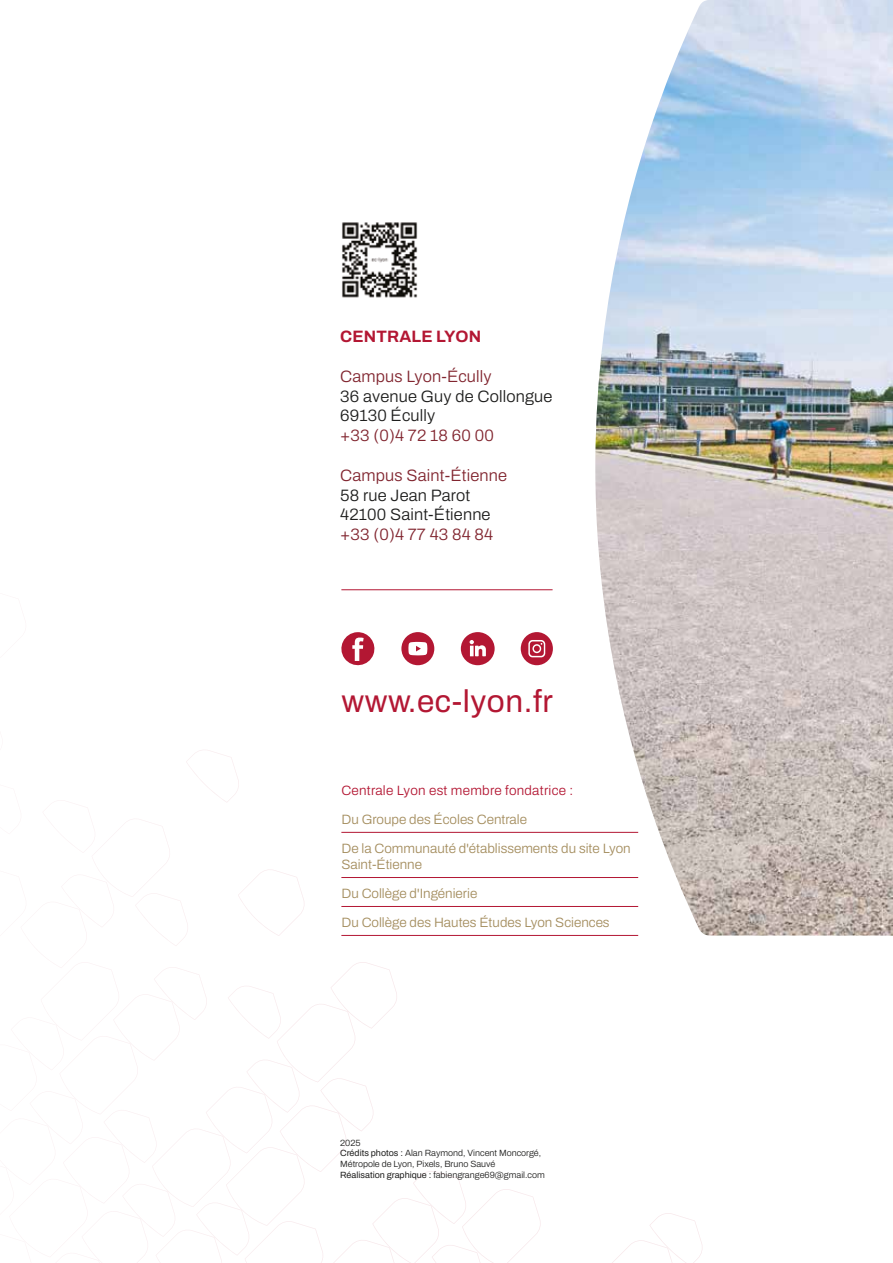
<style>
.page{position:relative;width:893px;height:1263px;background:#fff}
.page>*{position:absolute;margin:0;border:0;box-sizing:border-box;transform-origin:0 0}
.t1{font:31.5px "Archivo";letter-spacing:.02em;color:#b31733}
.t2{font:300 16.5px "Archivo";letter-spacing:.01em;color:#81252f}
.t3{font:300 16.5px/19.8px "Archivo";letter-spacing:.01em;color:#1e1e1d}
.t4{font:700 16.5px "Archivo";letter-spacing:.01em;color:#b31733}
.t5{font:300 13.5px/29px "Archivo";color:#a48d5e}
.t6{font:300 13.5px "Archivo";letter-spacing:.02em;color:#b31733}
.t7{font:300 9px/10.8px "Archivo";color:#1e1e1d}
.s1{font-weight:400}
</style>
<div class="page">
<hr style="left:341px;top:832px;width:297px;height:1px;background:#b31733">
<hr style="left:341px;top:877px;width:297px;height:1px;background:#b31733">
<hr style="left:341px;top:906px;width:297px;height:1px;background:#b31733">
<hr style="left:341px;top:935px;width:297px;height:1px;background:#b31733">
<hr style="left:341px;top:589px;width:212px;height:1px;background:#b31733">
<svg style="left:84px;top:750px;width:476px;height:513px"></svg>
<svg style="left:612px;top:1213px;width:91px;height:50px"></svg>
<img style="left:342px;top:222px;width:76px;height:76px">
<img style="left:595px;top:0;width:298px;height:935px">
<svg style="left:461px;top:632px;width:34px;height:33px"></svg>
<svg style="left:521px;top:632px;width:32px;height:33px"></svg>
<svg style="left:401px;top:632px;width:33px;height:33px"></svg>
<svg style="left:341px;top:632px;width:34px;height:34px"></svg>
<p class="t4" style="left:340px;top:324px;width:143px">CENTRALE LYON</p>
<p class="t2" style="left:340px;top:364px;width:153px">Campus Lyon-Écully</p>
<p class="t3" style="left:340px;top:386px;width:214px">36 avenue Guy de Collongue<br>69130 Écully</p>
<p class="t2" style="left:340px;top:423px;width:155px">+33 (0)4 72 18 60 00</p>
<p class="t2" style="left:340px;top:463px;width:168px">Campus Saint-Étienne</p>
<p class="t3" style="left:340px;top:485px;width:152px">58 rue Jean Parot<br>42100 Saint-Étienne</p>
<p class="t2" style="left:340px;top:522px;width:155px">+33 (0)4 77 43 84 84</p>
<h1 class="t1" style="left:341px;top:678px;width:213px">www.ec-lyon.fr</h1>
<p class="t6" style="left:341px;top:780px;width:233px">Centrale Lyon est membre fondatrice :</p>
<p class="t5" style="left:341px;top:804px;width:291px">Du Groupe des Écoles Centrale<br>De la Communauté d'établissements du site Lyon</p>
<p class="t5" style="left:341px;top:850px;width:270px">Saint-Étienne<br>Du Collège d'Ingénierie<br>Du Collège des Hautes Études Lyon Sciences</p>
<p class="t7" style="left:340px;top:1137px;width:206px">2025<br><span class="s1">Crédits photos :</span> Alan Raymond, Vincent Moncorgé, Métropole de Lyon, Pixels, Bruno Sauvé<br><span class="s1">Réalisation graphique :</span> fabiengrange69@gmail.com</p>
</div>
